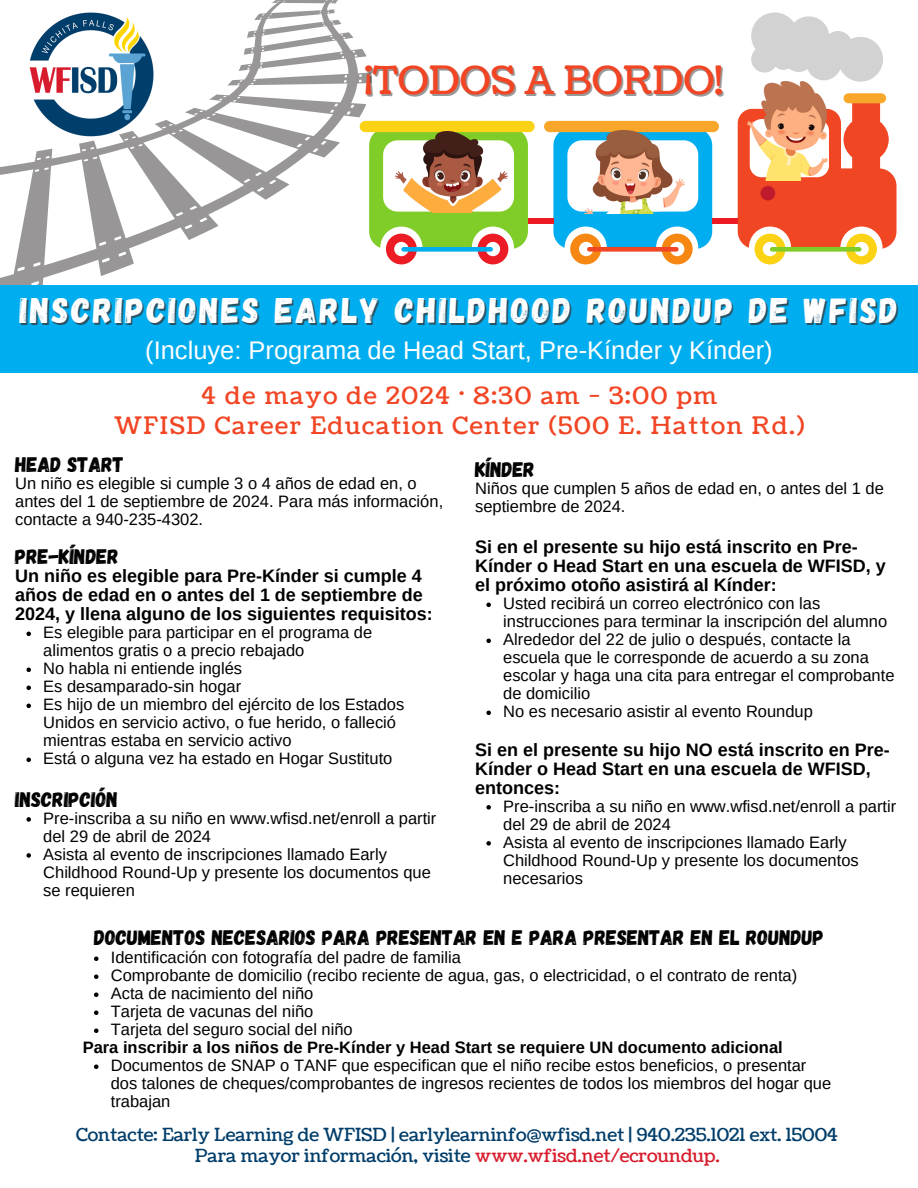
<style>
.page{position:relative;width:918px;height:1188px;background:#fff}
.page>*{position:absolute;margin:0;border:0;box-sizing:border-box;transform-origin:0 0}
.t1{font:38.85px "Coustard";color:#f14524}
.t2{font:35.55px "Gagalin";letter-spacing:.07em;color:#fff}
.t3{font:25.5px "Arimo";color:#fff}
.t4{font:24px/29.2px "Coustard";letter-spacing:.07em;color:#f14524;text-align:center}
.t5{font:21px "Gagalin";color:#000}
.t6{font:700 18px/19.2px "Arimo";color:#000}
.t7{font:18px/21.3px "Coustard";color:#003d6a;text-align:center}
.t8{font:16.5px/18px "Arimo";color:#000}
.t9{font:700 16.5px "Arimo";color:#000}
.s1{color:#d81b2b}
</style>
<div class="page">
<svg style="left:0;top:0;width:390px;height:285px"></svg>
<div style="left:528px;top:218px;width:25px;height:5px;background:#ed1c24"></div>
<div style="left:712px;top:218px;width:26px;height:5px;background:#ed1c24"></div>
<svg style="left:553px;top:132px;width:159px;height:132px"></svg>
<svg style="left:369px;top:132px;width:159px;height:132px"></svg>
<svg style="left:751px;top:13px;width:132px;height:69px"></svg>
<div style="left:587px;top:247px;width:92px;height:5px;background:#f14624;border-radius:2px"></div>
<div style="left:401px;top:247px;width:92px;height:5px;background:#00adef;border-radius:2px"></div>
<div style="left:544px;top:121px;width:175px;height:11px;background:#f9a72b;border-radius:6px"></div>
<div style="left:360px;top:121px;width:175px;height:11px;background:#fcd215;border-radius:6px"></div>
<svg style="left:738px;top:98px;width:159px;height:166px"></svg>
<div style="left:844px;top:93px;width:42px;height:10px;background:#f9a72b;border-radius:5px"></div>
<div style="left:0;top:285px;width:918px;height:88px;background:#00adef"></div>
<img style="left:585px;top:130px;width:100px;height:84px">
<img style="left:396px;top:132px;width:111px;height:81px">
<img style="left:748px;top:81px;width:80px;height:99px">
<img style="left:30px;top:13px;width:124px;height:123px">
<svg style="left:26px;top:632px;width:5px;height:4px"></svg>
<svg style="left:26px;top:668px;width:5px;height:4px"></svg>
<svg style="left:26px;top:686px;width:5px;height:4px"></svg>
<svg style="left:26px;top:704px;width:5px;height:4px"></svg>
<svg style="left:26px;top:758px;width:5px;height:4px"></svg>
<svg style="left:26px;top:817px;width:5px;height:5px"></svg>
<svg style="left:26px;top:853px;width:5px;height:5px"></svg>
<svg style="left:486px;top:603px;width:5px;height:4px"></svg>
<svg style="left:486px;top:639px;width:5px;height:4px"></svg>
<svg style="left:486px;top:711px;width:5px;height:4px"></svg>
<svg style="left:486px;top:805px;width:5px;height:5px"></svg>
<svg style="left:486px;top:841px;width:5px;height:5px"></svg>
<svg style="left:94px;top:956px;width:4px;height:5px"></svg>
<svg style="left:94px;top:974px;width:4px;height:5px"></svg>
<svg style="left:94px;top:992px;width:4px;height:5px"></svg>
<svg style="left:94px;top:1010px;width:4px;height:5px"></svg>
<svg style="left:94px;top:1028px;width:4px;height:5px"></svg>
<svg style="left:94px;top:1064px;width:4px;height:5px"></svg>
<h1 class="t1" style="left:364px;top:55px;width:360px">¡TODOS A BORDO!</h1>
<h2 class="t2" style="left:20px;top:288px;width:880px">INSCRIPCIONES EARLY CHILDHOOD ROUNDUP DE WFISD</h2>
<h3 class="t3" style="left:145px;top:336px;width:629px">(Incluye: Programa de Head Start, Pre-Kínder y Kínder)</h3>
<h3 class="t4" style="left:114px;top:382px;width:692px">4 de mayo de 2024 · 8:30 am - 3:00 pm<br>WFISD Career Education Center (500 E. Hatton Rd.)</h3>
<p class="t5" style="left:15px;top:451px;width:110px">HEAD START</p>
<p class="t8" style="left:15px;top:474px;width:430px">Un niño es elegible si cumple 3 o 4 años de edad en, o antes del 1 de septiembre de 2024. Para más información, contacte a 940-235-4302.</p>
<p class="t5" style="left:15px;top:543px;width:105px">PRE-KÍNDER</p>
<p class="t6" style="left:15px;top:566px;width:419px">Un niño es elegible para Pre-Kínder si cumple 4 años de edad en o antes del 1 de septiembre de<br>2024, y llena alguno de los siguientes requisitos:</p>
<p class="t8" style="left:43px;top:624px;width:363px">Es elegible para participar en el programa de alimentos gratis o a precio rebajado<br>No habla ni entiende inglés<br>Es desamparado-sin hogar<br>Es hijo de un miembro del ejército de los Estados Unidos en servicio activo, o fue herido, o falleció mientras estaba en servicio activo<br>Está o alguna vez ha estado en Hogar Sustituto</p>
<p class="t5" style="left:15px;top:786px;width:104px">INSCRIPCIÓN</p>
<p class="t8" style="left:43px;top:809px;width:395px">Pre-inscriba a su niño en www.wfisd.net/enroll a partir del 29 de abril de 2024<br>Asista al evento de inscripciones llamado Early Childhood Round-Up y presente los documentos que se requieren</p>
<p class="t5" style="left:475px;top:456px;width:61px">KÍNDER</p>
<p class="t8" style="left:475px;top:479px;width:410px">Niños que cumplen 5 años de edad en, o antes del 1 de septiembre de 2024.</p>
<p class="t6" style="left:475px;top:537px;width:412px">Si en el presente su hijo está inscrito en Pre-<br>Kínder o Head Start en una escuela de WFISD, y el próximo otoño asistirá al Kínder:</p>
<p class="t8" style="left:503px;top:595px;width:393px">Usted recibirá un correo electrónico con las instrucciones para terminar la inscripción del alumno Alrededor del 22 de julio o después, contacte la escuela que le corresponde de acuerdo a su zona escolar y haga una cita para entregar el comprobante de domicilio<br>No es necesario asistir al evento Roundup</p>
<p class="t6" style="left:475px;top:740px;width:416px">Si en el presente su hijo NO está inscrito en Pre-<br>Kínder o Head Start en una escuela de WFISD, entonces:</p>
<p class="t8" style="left:503px;top:797px;width:395px">Pre-inscriba a su niño en www.wfisd.net/enroll a partir del 29 de abril de 2024<br>Asista al evento de inscripciones llamado Early Childhood Round-Up y presente los documentos necesarios</p>
<p class="t5" style="left:94px;top:924px;width:731px">DOCUMENTOS NECESARIOS PARA PRESENTAR EN E PARA PRESENTAR EN EL ROUNDUP</p>
<p class="t8" style="left:111px;top:949px;width:688px">Identificación con fotografía del padre de familia<br>Comprobante de domicilio (recibo reciente de agua, gas, o electricidad, o el contrato de renta)<br>Acta de nacimiento del niño<br>Tarjeta de vacunas del niño<br>Tarjeta del seguro social del niño</p>
<p class="t9" style="left:83px;top:1038px;width:702px">Para inscribir a los niños de Pre-Kínder y Head Start se requiere UN documento adicional</p>
<p class="t8" style="left:111px;top:1057px;width:722px">Documentos de SNAP o TANF que especifican que el niño recibe estos beneficios, o presentar dos talones de cheques/comprobantes de ingresos recientes de todos los miembros del hogar que trabajan</p>
<p class="t7" style="left:76px;top:1124px;width:763px">Contacte: Early Learning de WFISD | earlylearninfo@wfisd.net | 940.235.1021 ext. 15004<br>Para mayor información, visite <span class="s1">www.wfisd.net/ecroundup.</span></p>
</div>
